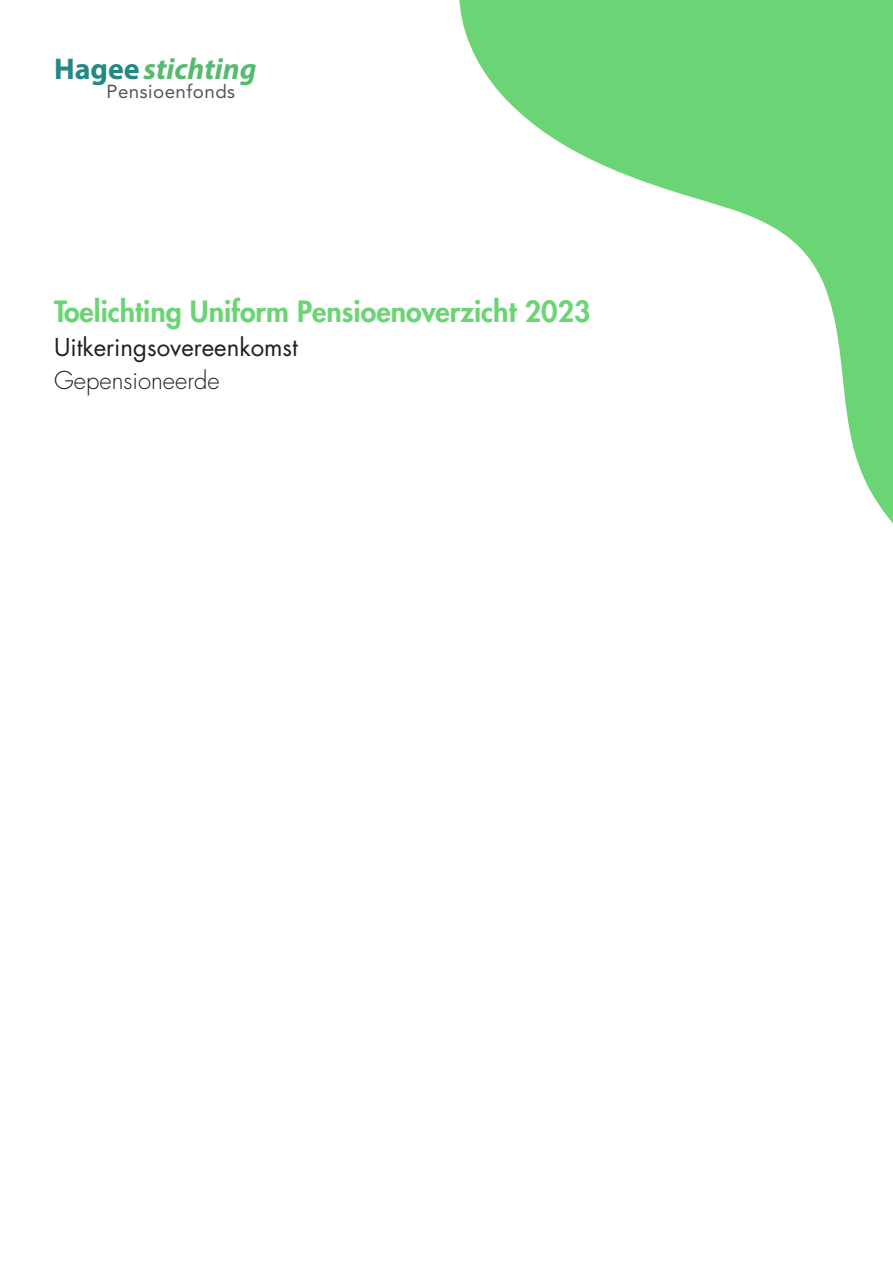
<style>
.page{position:relative;width:893px;height:1263px;background:#fff}
.page>*{position:absolute;margin:0;border:0;box-sizing:border-box;transform-origin:0 0}
.t1{font:italic 700 30px "Myriad Pro";color:#54bb6f}
.t2{font:800 28.5px "Futura Std";color:#6bd475}
.t3{font:24px/33px "Futura Std";color:#231f20}
.t4{font:18.75px "Avenir";letter-spacing:.025em;color:#535557}
.s1{font-style:normal;color:#258982}
.s2{font-style:normal;font-size:15px;color:#fff}
.s3{font-weight:300}
</style>
<div class="page">
<svg style="left:459px;top:0;width:434px;height:524px"></svg>
<p class="t1" style="left:54px;top:50px;width:204px"><span class="s1">Hagee</span><span class="s2">.</span>stichting</p>
<p class="t4" style="left:106px;top:77px;width:130px">Pensioenfonds</p>
<p class="t2" style="left:54px;top:294px;width:538px">Toelichting Uniform Pensioenoverzicht 2023</p>
<p class="t3" style="left:54px;top:331px;width:245px">Uitkeringsovereenkomst<br><span class="s3">Gepensioneerde</span></p>
</div>
